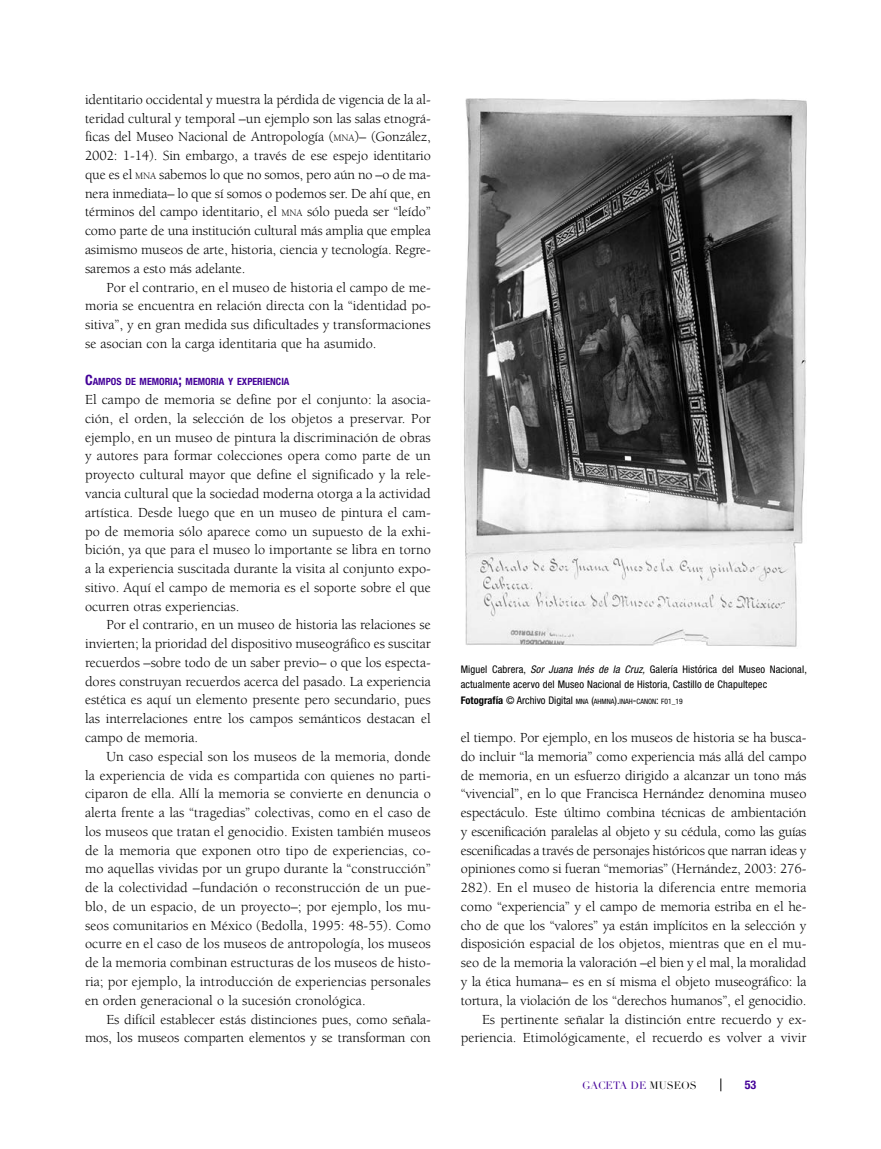
<style>
.page{position:relative;width:881px;height:1149px;background:#fff}
.page>*{position:absolute;margin:0;border:0;box-sizing:border-box;transform-origin:0 0}
.t1{font:14.25px/18.8px "Berkeley";letter-spacing:-.01em;color:#000;text-align:justify}
.t2{font:700 condensed 12px "Helvetica Neue";color:#430098}
.t3{font:condensed 10.5px/15px "Helvetica Neue";letter-spacing:.01em;color:#000}
.t4{font:10.5px "Didot LH";color:#430098}
.t5{font:700 condensed 10.05px "Helvetica Neue";color:#430098}
.s1{font-size:10.05px}
.s2{font-style:inherit}
.s3{font-size:14.25px}
.s4{font-style:italic}
.s5{font-weight:700}
.s6{font-size:7.35px}
.s7{font-size:7.5px}
.s8{color:#000}
</style>
<div class="page">
<svg style="left:720px;top:1078px;width:1px;height:12px"></svg>
<img style="left:463px;top:98px;width:343px;height:549px">
<p class="t1" style="left:85px;top:90px;width:347px">identitario occidental y muestra la pérdida de vigencia de la al&shy;teridad cultural y temporal –un ejemplo son las salas etnográ&shy;ficas del Museo Nacional de Antropología (<span class="s1">MNA</span><span class="s2">)</span>– (González, 2002: 1-14). Sin embargo, a través de ese espejo identitario que es el <span class="s1">MNA</span> sabemos lo que no somos, pero aún no –o de ma&shy;nera inmediata– lo que sí somos o podemos ser. De ahí que, en términos del campo identitario, el <span class="s1">MNA</span> sólo pueda ser “leído” como parte de una institución cultural más amplia que emplea asimismo museos de arte, historia, ciencia y tecnología. Regre&shy;saremos a esto más adelante.</p>
<p class="t1" style="left:85px;top:278px;width:347px;text-indent:21px">Por el contrario, en el museo de historia el campo de me&shy;moria se encuentra en relación directa con la “identidad po&shy;sitiva”, y en gran medida sus dificultades y transformaciones se asocian con la carga identitaria que ha asumido.</p>
<p class="t5" style="left:85px;top:375px;width:206px"><span class="s3">C</span>AMPOS DE MEMORIA<span class="s3">;</span> MEMORIA Y EXPERIENCIA</p>
<p class="t1" style="left:85px;top:390px;width:347px">El campo de memoria se define por el conjunto: la asocia&shy;ción, el orden, la selección de los objetos a preservar. Por ejemplo, en un museo de pintura la discriminación de obras y autores para formar colecciones opera como parte de un proyecto cultural mayor que define el significado y la rele&shy;vancia cultural que la sociedad moderna otorga a la actividad artística. Desde luego que en un museo de pintura el cam&shy;po de memoria sólo aparece como un supuesto de la exhi&shy;bición, ya que para el museo lo importante se libra en torno a la experiencia suscitada durante la visita al conjunto expo&shy;sitivo. Aquí el campo de memoria es el soporte sobre el que ocurren otras experiencias.</p>
<p class="t1" style="left:85px;top:615px;width:347px;text-indent:21px">Por el contrario, en un museo de historia las relaciones se invierten; la prioridad del dispositivo museográfico es suscitar recuerdos –sobre todo de un saber previo– o que los especta&shy;dores construyan recuerdos acerca del pasado. La experiencia estética es aquí un elemento presente pero secundario, pues las interrelaciones entre los campos semánticos destacan el campo de memoria.</p>
<p class="t1" style="left:85px;top:747px;width:347px;text-indent:21px">Un caso especial son los museos de la memoria, donde la experiencia de vida es compartida con quienes no parti&shy;ciparon de ella. Allí la memoria se convierte en denuncia o alerta frente a las “tragedias” colectivas, como en el caso de los museos que tratan el genocidio. Existen también museos de la memoria que exponen otro tipo de experiencias, co&shy;mo aquellas vividas por un grupo durante la “construcción” de la colectividad –fundación o reconstrucción de un pue&shy;blo, de un espacio, de un proyecto–; por ejemplo, los mu&shy;seos comunitarios en México (Bedolla, 1995: 48-55). Como ocurre en el caso de los museos de antropología, los museos de la memoria combinan estructuras de los museos de histo&shy;ria; por ejemplo, la introducción de experiencias personales en orden generacional o la sucesión cronológica.</p>
<p class="t1" style="left:85px;top:1009px;width:347px;text-align:right">Es difícil establecer estás distinciones pues, como señala&shy;mos, los museos comparten elementos y se transforman con</p>
<p class="t3" style="left:460px;top:662px;width:347px">Miguel Cabrera, <span class="s4">Sor Juana Inés de la Cruz,</span> Galería Histórica del Museo Nacional, actualmente acervo del Museo Nacional de Historia, Castillo de Chapultepec<br><span class="s5">Fotografía</span> © Archivo Digital <span class="s6">MNA</span> (<span class="s6">AHMNA</span>).<span class="s6">INAH</span><span class="s2">-</span><span class="s6">CANON</span>: <span class="s6">F</span><span class="s7">01_19</span></p>
<p class="t1" style="left:460px;top:728px;width:347px;text-align:right">el tiempo. Por ejemplo, en los museos de historia se ha busca&shy;do incluir “la memoria” como experiencia más allá del campo de memoria, en un esfuerzo dirigido a alcanzar un tono más “vivencial”, en lo que Francisca Hernández denomina museo espectáculo. Este último combina técnicas de ambientación y escenificación paralelas al objeto y su cédula, como las guías escenificadas a través de personajes históricos que narran ideas y opiniones como si fueran “memorias” (Hernández, 2003: 276- 282). En el museo de historia la diferencia entre memoria como “experiencia” y el campo de memoria estriba en el he&shy;cho de que los “valores” ya están implícitos en la selección y disposición espacial de los objetos, mientras que en el mu&shy;seo de la memoria la valoración –el bien y el mal, la moralidad y la ética humana– es en sí misma el objeto museográfico: la tortura, la violación de los “derechos humanos”, el genocidio.<br>Es pertinente señalar la distinción entre recuerdo y ex&shy;periencia. Etimológicamente, el recuerdo es volver a vivir</p>
<p class="t4" style="left:582px;top:1078px;width:116px">GACETA DE <span class="s8">MUSEOS</span></p>
<p class="t2" style="left:744px;top:1077px;width:13px">53</p>
</div>
